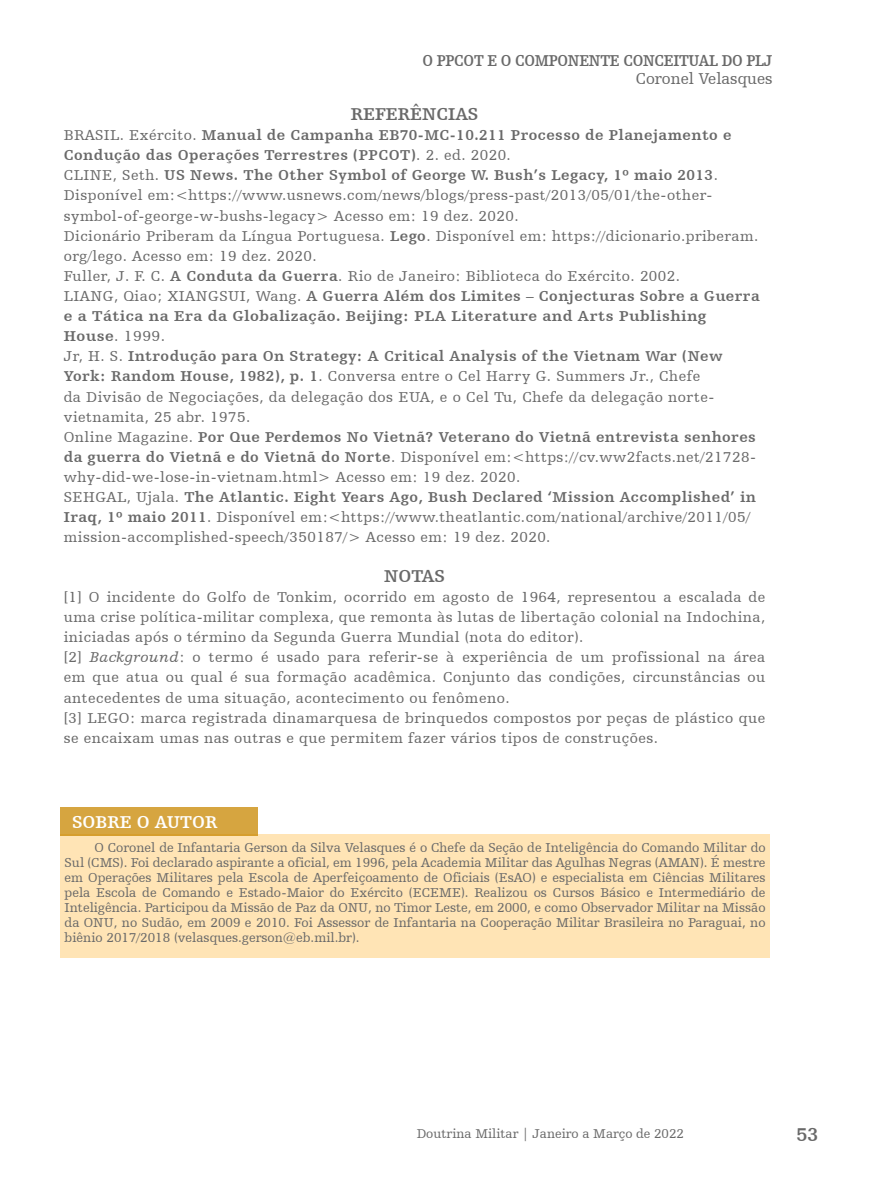
<style>
.page{position:relative;width:893px;height:1191px;background:#fff}
.page>*{position:absolute;margin:0;border:0;box-sizing:border-box;transform-origin:0 0}
.t1{font:700 19.5px "Humanist Slabserif 712 BT";color:#696969}
.t2{font:700 18px "Humanist Slabserif 712 BT";color:#696969}
.t3{font:700 18px "Humanist Slabserif 712 BT";color:#fff}
.t4{font:700 16.5px "Humanist Slabserif 712 BT";letter-spacing:-.02em;color:#696969;scale:.9 1}
.t5{font:16.5px "Humanist Slabserif 712 BT";color:#696969}
.t6{font:15px/20.1px "Humanist Slabserif 712 BT";letter-spacing:.03em;color:#696969}
.t7{font:13.5px/15px "Humanist Slabserif 712 BT";color:#696969;text-align:justify}
.t8{font:13.35px "Humanist Slabserif 712 BT";color:#696969}
.s1{font-weight:700}
.s2{font-style:italic}
</style>
<div class="page">
<div style="left:60px;top:835px;width:710px;height:123px;background:#ffe4b5"></div>
<div style="left:60px;top:807px;width:197px;height:28px;background:#d6a540"></div>
<p class="t4" style="left:422px;top:50px;width:390px">O PPCOT E O COMPONENTE CONCEITUAL DO PLJ</p>
<p class="t5" style="left:636px;top:68px;width:138px">Coronel Velasques</p>
<p class="t2" style="left:351px;top:103px;width:129px">REFERÊNCIAS</p>
<p class="t6" style="left:64px;top:125px;width:697px">BRASIL. Exército. <span class="s1">Manual de Campanha EB70-MC-10.211 Processo de Planejamento e Condução das Operações Terrestres (PPCOT)</span>. 2. ed. 2020.<br>CLINE, Seth. <span class="s1">US News. The Other Symbol of George W. Bush’s Legacy, 1º maio 2013</span>.<br>Disponível em:&lt;https://www.usnews.com/news/blogs/press-past/2013/05/01/the-other&shy;symbol-of-george-w-bushs-legacy&gt; Acesso em: 19 dez. 2020.<br>Dicionário Priberam da Língua Portuguesa. <span class="s1">Lego</span>. Disponível em: https://dicionario.priberam. org/lego. Acesso em: 19 dez. 2020.<br>Fuller, J. F. C. <span class="s1">A Conduta da Guerra</span>. Rio de Janeiro: Biblioteca do Exército. 2002.<br>LIANG, Qiao; XIANGSUI, Wang. <span class="s1">A Guerra Além dos Limites – Conjecturas Sobre a Guerra e a Tática na Era da Globalização. Beijing: PLA Literature and Arts Publishing House</span>. 1999.<br>Jr, H. S. <span class="s1">Introdução para On Strategy: A Critical Analysis of the Vietnam War (New York: Random House, 1982), p. 1</span>. Conversa entre o Cel Harry G. Summers Jr., Chefe<br>da Divisão de Negociações, da delegação dos EUA, e o Cel Tu, Chefe da delegação norte&shy;vietnamita, 25 abr. 1975.<br>Online Magazine. <span class="s1">Por Que Perdemos No Vietnã? Veterano do Vietnã entrevista senhores da guerra do Vietnã e do Vietnã do Norte</span>. Disponível em:&lt;https://cv.ww2facts.net/21728- why-did-we-lose-in-vietnam.html&gt; Acesso em: 19 dez. 2020.<br>SEHGAL, Ujala. <span class="s1">The Atlantic. Eight Years Ago, Bush Declared ‘Mission Accomplished’ in Iraq, 1º maio 2011</span>. Disponível em:&lt;https://www.theatlantic.com/national/archive/2011/05/ mission-accomplished-speech/350187/&gt; Acesso em: 19 dez. 2020.</p>
<p class="t2" style="left:384px;top:565px;width:62px">NOTAS</p>
<p class="t6" style="left:64px;top:586px;width:703px">[1] O incidente do Golfo de Tonkim, ocorrido em agosto de 1964, representou a escalada de uma crise política-militar complexa, que remonta às lutas de libertação colonial na Indochina, iniciadas após o término da Segunda Guerra Mundial (nota do editor).<br>[2] <span class="s2">Background</span>: o termo é usado para referir-se à experiência de um profissional na área em que atua ou qual é sua formação acadêmica. Conjunto das condições, circunstâncias ou antecedentes de uma situação, acontecimento ou fenômeno.<br>[3] LEGO: marca registrada dinamarquesa de brinquedos compostos por peças de plástico que se encaixam umas nas outras e que permitem fazer vários tipos de construções.</p>
<p class="t3" style="left:72px;top:811px;width:147px">SOBRE O AUTOR</p>
<p class="t7" style="left:65px;top:839px;width:702px;text-indent:30px">O Coronel de Infantaria Gerson da Silva Velasques é o Chefe da Seção de Inteligência do Comando Militar do Sul (CMS). Foi declarado aspirante a oficial, em 1996, pela Academia Militar das Agulhas Negras (AMAN). É mestre em Operações Militares pela Escola de Aperfeiçoamento de Oficiais (EsAO) e especialista em Ciências Militares pela Escola de Comando e Estado-Maior do Exército (ECEME). Realizou os Cursos Básico e Intermediário de Inteligência. Participou da Missão de Paz da ONU, no Timor Leste, em 2000, e como Observador Militar na Missão da ONU, no Sudão, em 2009 e 2010. Foi Assessor de Infantaria na Cooperação Militar Brasileira no Paraguai, no biênio 2017/2018 (velasques.gerson@eb.mil.br).</p>
<p class="t8" style="left:417px;top:1125px;width:269px">Doutrina Militar | Janeiro a Março de 2022</p>
<h1 class="t1" style="left:797px;top:1123px;width:23px">53</h1>
</div>
